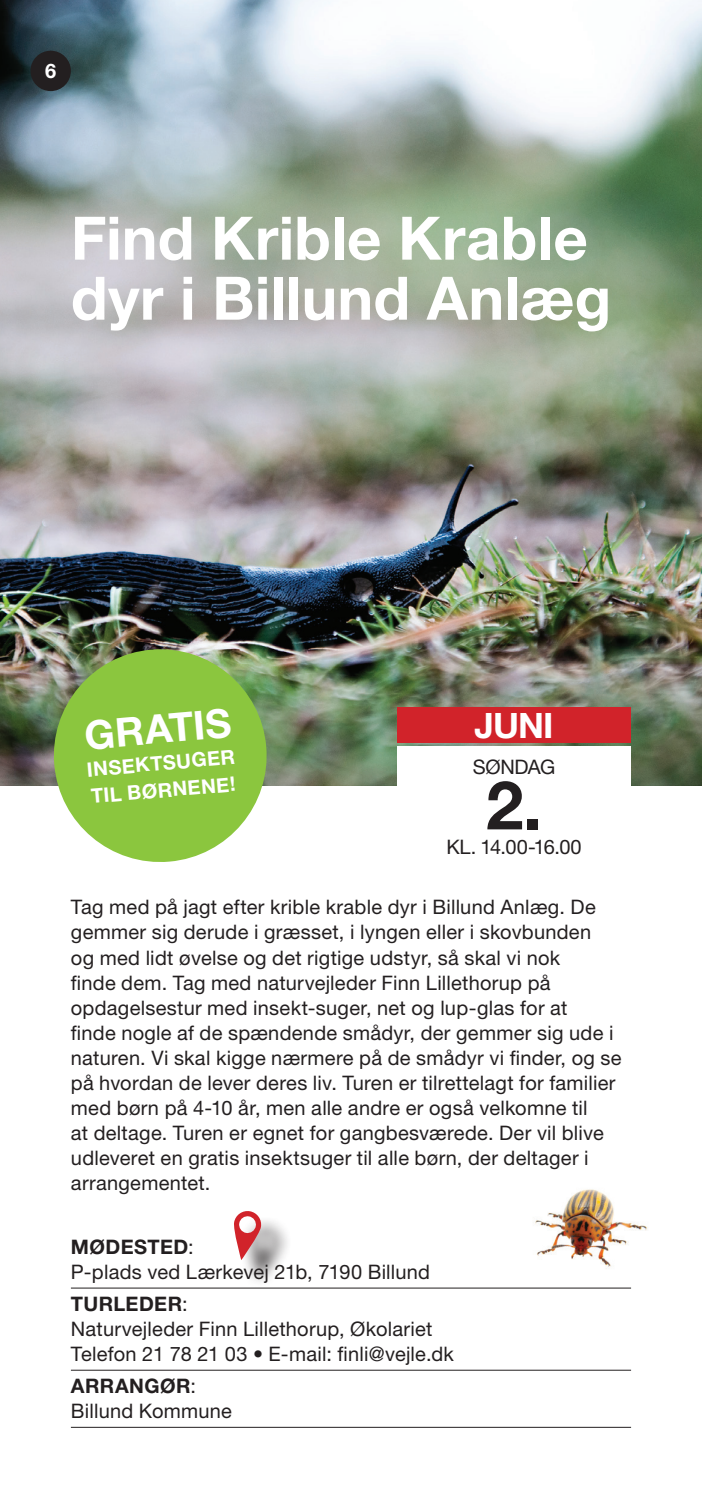
<style>
.page{position:relative;width:702px;height:1489px;background:#fff}
.page>*{position:absolute;margin:0;border:0;box-sizing:border-box;transform-origin:0 0}
.t1{font:700 67.5px "Helvetica Neue";color:#231f20}
.t2{font:700 60px/60px "Helvetica Neue";letter-spacing:.005em;color:#fff}
.t3{font:700 40px "Helvetica Neue";color:#fff}
.t4{font:700 35px "Helvetica Neue";color:#fff}
.t5{font:20px/25px "Helvetica Neue";letter-spacing:.015em;color:#231f20}
.t6{font:700 20px/27px "Helvetica Neue";color:#fff}
.s1{font-weight:700}
</style>
<div class="page">
<img style="left:535px;top:1189px;width:112px;height:80px">
<hr style="left:71px;top:1287px;width:560px;height:1px;background:#231f20">
<hr style="left:71px;top:1369px;width:560px;height:1px;background:#231f20">
<hr style="left:71px;top:1426px;width:560px;height:1px;background:#231f20">
<img style="left:0;top:0;width:702px;height:785px">
<div style="left:397px;top:707px;width:234px;height:35px;background:#d1232a"></div>
<div style="left:397px;top:746px;width:234px;height:120px;background:#fff"></div>
<div style="left:238px;top:1215px;width:54px;height:73px;background:#231f20;opacity:.75"></div>
<svg style="left:234px;top:1211px;width:28px;height:48px"></svg>
<div style="left:30px;top:51px;width:41px;height:40px;background:#231f20;border-radius:50%"></div>
<svg style="left:49px;top:644px;width:222px;height:218px;background:#95c35b"></svg>
<p class="t6" style="left:45px;top:57px;width:13px">6</p>
<h2 class="t2" style="left:71px;top:207px;width:542px">Find Krible Krable dyr i Billund Anlæg</h2>
<h3 class="t3" style="left:82px;top:710px;width:148px;rotate:-5deg">GRATIS</h3>
<p class="t6" style="left:86px;top:755px;width:150px;rotate:-5deg">INSEKTSUGER<br>TIL BØRNENE!</p>
<h3 class="t4" style="left:474px;top:703px;width:80px">JUNI</h3>
<p class="t5" style="left:473px;top:754px;width:84px">SØNDAG</p>
<h1 class="t1" style="left:486px;top:763px;width:58px">2.</h1>
<p class="t5" style="left:446px;top:834px;width:137px">KL. 14.00-16.00</p>
<p class="t5" style="left:71px;top:894px;width:552px">Tag med på jagt efter krible krable dyr i Billund Anlæg. De gemmer sig derude i græsset, i lyngen eller i skovbunden<br>og med lidt øvelse og det rigtige udstyr, så skal vi nok<br>finde dem. Tag med naturvejleder Finn Lillethorup på opdagelsestur med insekt-suger, net og lup-glas for at<br>finde nogle af de spændende smådyr, der gemmer sig ude i naturen. Vi skal kigge nærmere på de smådyr vi finder, og se på hvordan de lever deres liv. Turen er tilrettelagt for familier med børn på 4-10 år, men alle andre er også velkomne til<br>at deltage. Turen er egnet for gangbesværede. Der vil blive udleveret en gratis insektsuger til alle børn, der deltager i arrangementet.</p>
<p class="t5" style="left:71px;top:1233px;width:361px"><span class="s1">MØDESTED</span>:<br>P-plads ved Lærkevej 21b, 7190 Billund</p>
<p class="t5" style="left:71px;top:1290px;width:384px"><span class="s1">TURLEDER</span>:<br>Naturvejleder Finn Lillethorup, Økolariet<br>Telefon 21 78 21 03 • E-mail: finli@vejle.dk</p>
<p class="t5" style="left:71px;top:1372px;width:162px"><span class="s1">ARRANGØR</span>:<br>Billund Kommune</p>
</div>
